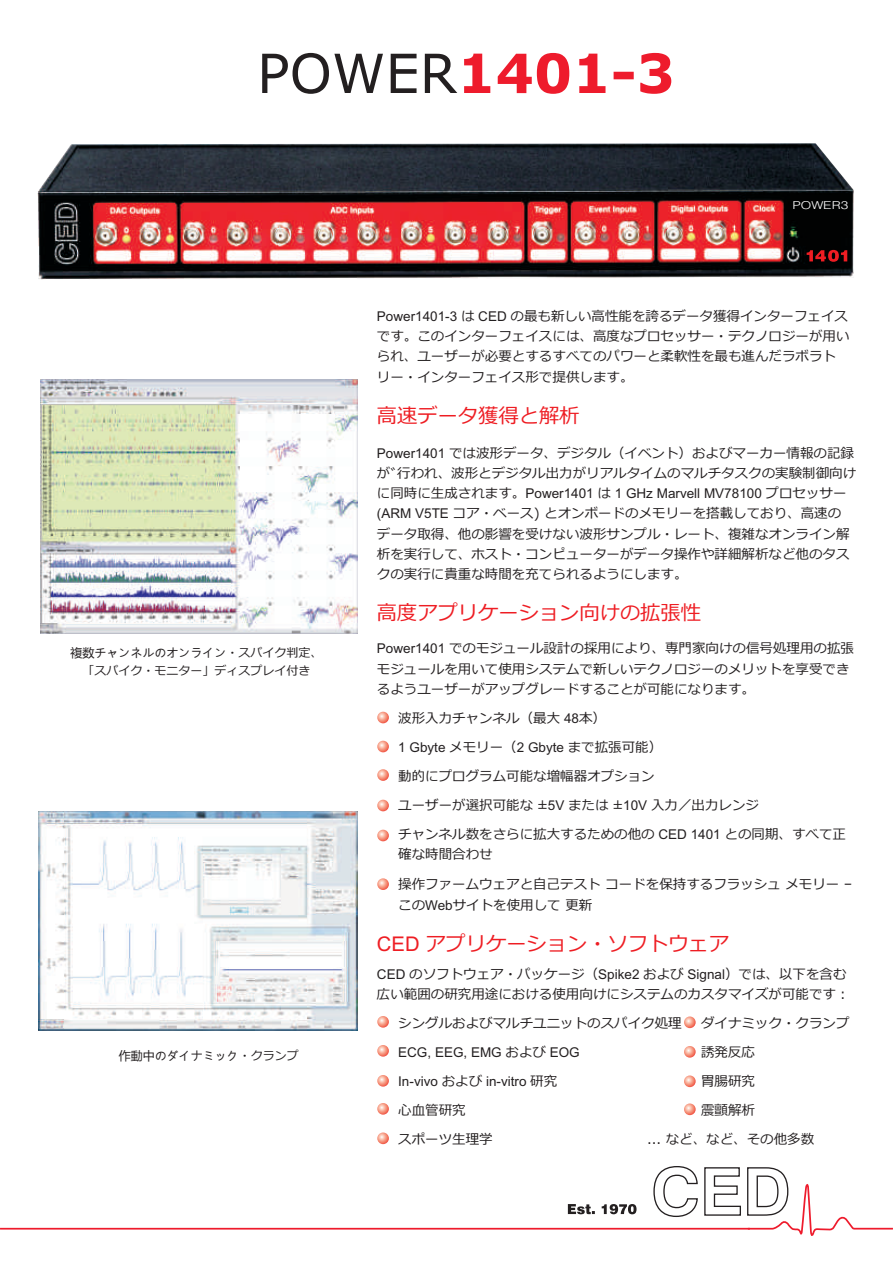
<style>
.page{position:relative;width:893px;height:1263px;background:#fff}
.page>*{position:absolute;margin:0;border:0;box-sizing:border-box;transform-origin:0 0}
.t1{font:20.25px "Meiryo";color:#ee1d23}
.t2{font:13.5px/20.2px "Meiryo";color:#231f20}
.t3{font:13.5px "Arial";color:#231f20}
.t4{font:12px "Microsoft Ya Hei";color:#231f20}
.t5{font:12px "Meiryo";color:#231f20}
.t6{font:300 10.95px "Swiss 721 BT";color:#fff;scale:1.28 1}
.s1{font-family:"Meiryo"}
.s2{font-size:11.25px}
.s3{font-family:"Arial"}
</style>
<div class="page">
<hr style="left:0;top:1228px;width:750px;height:1px;background:#ee1b2c">
<svg style="left:568px;top:1204px;width:68px;height:10px"></svg>
<svg style="left:653px;top:1166px;width:240px;height:70px"></svg>
<svg style="left:262px;top:53px;width:195px;height:41px"></svg>
<svg style="left:464px;top:53px;width:207px;height:41px"></svg>
<img style="left:41px;top:379px;width:317px;height:254px">
<img style="left:39px;top:812px;width:319px;height:219px">
<svg style="left:377px;top:712px;width:12px;height:11px"></svg>
<svg style="left:377px;top:741px;width:12px;height:11px"></svg>
<svg style="left:377px;top:769px;width:12px;height:12px"></svg>
<svg style="left:377px;top:800px;width:12px;height:11px"></svg>
<svg style="left:377px;top:830px;width:12px;height:11px"></svg>
<svg style="left:377px;top:878px;width:12px;height:12px"></svg>
<svg style="left:377px;top:1016px;width:12px;height:12px"></svg>
<svg style="left:377px;top:1045px;width:12px;height:12px"></svg>
<svg style="left:377px;top:1075px;width:12px;height:11px"></svg>
<svg style="left:377px;top:1103px;width:12px;height:12px"></svg>
<svg style="left:377px;top:1132px;width:12px;height:12px"></svg>
<svg style="left:684px;top:1016px;width:12px;height:12px"></svg>
<svg style="left:684px;top:1046px;width:12px;height:11px"></svg>
<svg style="left:684px;top:1075px;width:12px;height:12px"></svg>
<svg style="left:684px;top:1103px;width:12px;height:12px"></svg>
<img style="left:37px;top:143px;width:817px;height:136px">
<svg style="left:807px;top:250px;width:40px;height:12px"></svg>
<p class="t4" style="left:71px;top:648px;width:253px">複数チャンネルのオンライン<span class="s1">・スパイク判定、</span></p>
<p class="t5" style="left:83px;top:665px;width:230px">「スパイク・モニター」ディスプレイ付き</p>
<p class="t4" style="left:119px;top:1050px;width:181px">作動中のダイナミック<span class="s1">・クランプ</span></p>
<p class="t6" style="left:792px;top:201px;width:45px">POWER<span class="s2">3</span></p>
<p class="t2" style="left:377px;top:306px;width:474px"><span class="s3">Power1401-3</span> は <span class="s3">CED</span> の最も新しい高性能を誇るデータ獲得インターフェイスです。このインターフェイスには、高度なプロセッサー・テクノロジーが用いられ、ユーザーが必要とするすべてのパワーと柔軟性を最も進んだラボラトリー・インターフェイス形で提供します。</p>
<h1 class="t1" style="left:377px;top:405px;width:204px">高速データ獲得と解析</h1>
<p class="t2" style="left:377px;top:442px;width:481px"><span class="s3">Power1401</span> では波形データ、デジタル（イベント）およびマーカー情報の記録がﾞ行われ、波形とデジタル出力がリアルタイムのマルチタスクの実験制御向け</p>
<p class="t3" style="left:377px;top:488px;width:471px"><span class="s1">に同時に生成されます。</span>Power1401 <span class="s1">は</span> 1 GHz Marvell MV78100 <span class="s1">プロセッサー</span></p>
<p class="t2" style="left:377px;top:503px;width:474px"><span class="s3">(ARM V5TE</span> コア・ベース) とオンボードのメモリーを搭載しており、高速のデータ取得、他の影響を受けない波形サンプル・レート、複雑なオンライン解析を実行して、ホスト・コンピューターがデータ操作や詳細解析など他のタスクの実行に貴重な時間を充てられるようにします。</p>
<h1 class="t1" style="left:377px;top:602px;width:325px">高度アプリケーション向けの拡張性</h1>
<p class="t2" style="left:377px;top:638px;width:479px"><span class="s3">Power1401</span> でのモジュール設計の採用により、専門家向けの信号処理用の拡張モジュールを用いて使用システムで新しいテクノロジーのメリットを享受できるようユーザーがアップグレードすることが可能になります。</p>
<p class="t2" style="left:398px;top:708px;width:209px">波形入力チャンネル（最大 <span class="s3">48</span>本）</p>
<p class="t3" style="left:398px;top:742px;width:266px">1 Gbyte <span class="s1">メモリー（</span>2 Gbyte <span class="s1">まで拡張可能）</span></p>
<p class="t2" style="left:398px;top:761px;width:449px;line-height:29px">動的にプログラム可能な増幅器オプション<br>ユーザーが選択可能な ±<span class="s3">5V</span> または ±<span class="s3">10V</span> 入力／出力レンジ<br>チャンネル数をさらに拡大するための他の <span class="s3">CED 1401</span> との同期、すべて正</p>
<p class="t2" style="left:398px;top:844px;width:96px">確な時間合わせ</p>
<p class="t2" style="left:398px;top:874px;width:455px">操作ファームウェアと自己テスト コードを保持するフラッシュ メモリー <span class="s3">−</span>この<span class="s3">Web</span>サイトを使用して 更新</p>
<h1 class="t1" style="left:377px;top:933px;width:354px"><span class="s3">CED</span> アプリケーション・ソフトウェア</h1>
<p class="t2" style="left:377px;top:963px;width:474px"><span class="s3">CED</span> のソフトウェア・パッケージ（<span class="s3">Spike2</span> および <span class="s3">Signal</span>）では、以下を含む広い範囲の研究用途における使用向けにシステムのカスタマイズが可能です：</p>
<p class="t2" style="left:398px;top:1013px;width:285px">シングルおよびマルチユニットのスパイク処理</p>
<p class="t2" style="left:701px;top:1013px;width:150px">ダイナミック・クランプ</p>
<p class="t3" style="left:398px;top:1047px;width:183px">ECG, EEG, EMG <span class="s1">および</span> EOG</p>
<p class="t2" style="left:701px;top:1041px;width:55px">誘発反応</p>
<p class="t3" style="left:398px;top:1076px;width:161px">In-vivo <span class="s1">および</span> in-vitro <span class="s1">研究</span></p>
<p class="t2" style="left:701px;top:1070px;width:55px">胃腸研究</p>
<p class="t2" style="left:398px;top:1099px;width:69px">心血管研究</p>
<p class="t2" style="left:701px;top:1099px;width:55px">震顫解析</p>
<p class="t2" style="left:398px;top:1128px;width:96px">スポーツ生理学</p>
<p class="t2" style="left:647px;top:1128px;width:169px">... など、など、その他多数</p>
</div>
